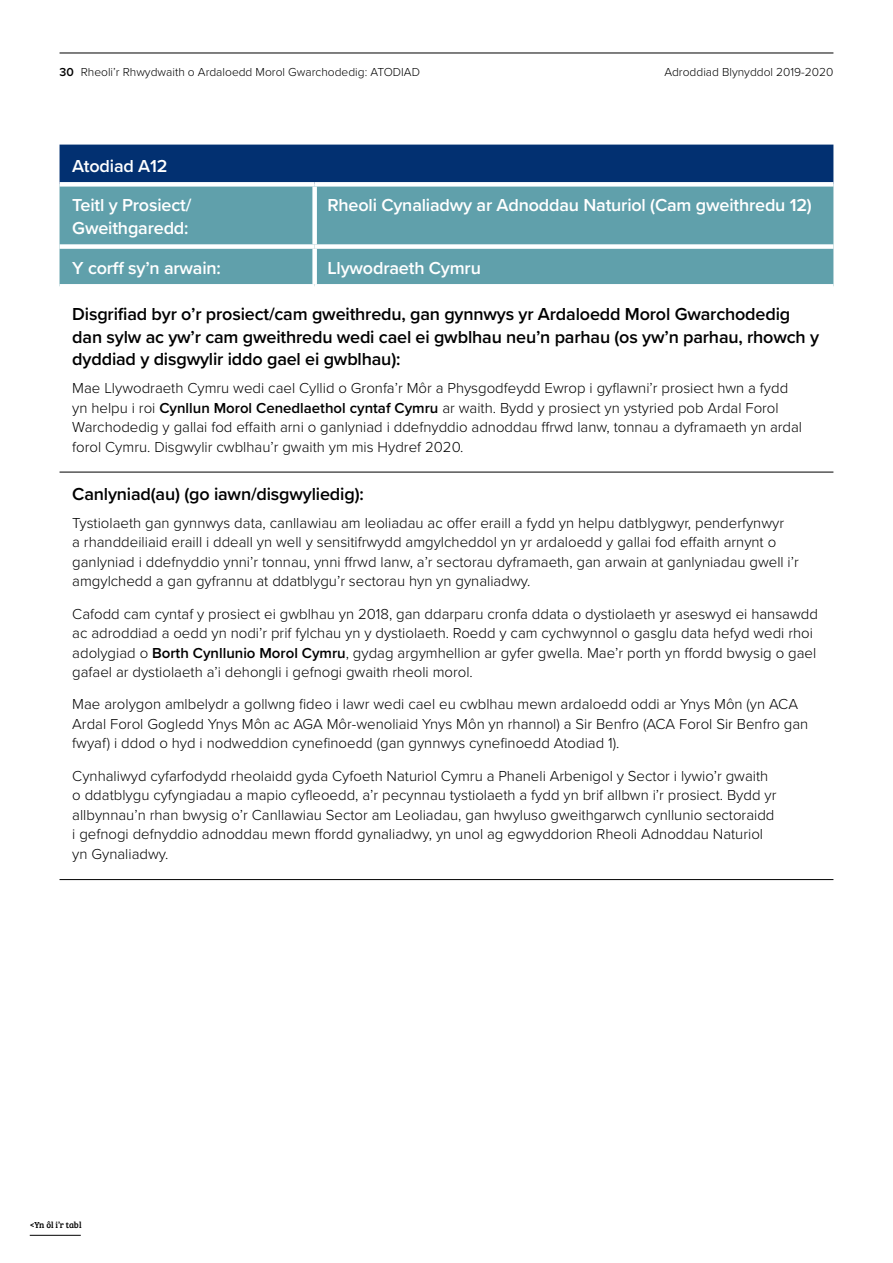
<style>
.page{position:relative;width:893px;height:1263px;background:#fff}
.page>*{position:absolute;margin:0;border:0;box-sizing:border-box;transform-origin:0 0}
.Semibold_space_after{font:600 18px/22.5px "Proxima Nova";letter-spacing:-.01em;color:#000}
.t1{font:600 18px/22.5px "Proxima Nova";letter-spacing:-.01em;color:#fff}
.t2{font:300 15px/19.5px "Proxima Nova";color:#000}
.t3{font:300 12px "Proxima Nova";color:#000}
.Page_Header_New{font:9px "Bree Serif";letter-spacing:-.005em;color:#000}
.s1{font-weight:600}
</style>
<div class="page">
<hr style="left:60px;top:53px;width:773px;height:1px;background:#000">
<hr style="left:30px;top:1235px;width:51px;height:1px;background:#000">
<div style="left:60px;top:145px;width:773px;height:37px;background:#023071"></div>
<div style="left:60px;top:187px;width:773px;height:97px;background:#60a0ab"></div>
<div style="left:315px;top:244px;width:518px;height:5px;background:#fff"></div>
<div style="left:312px;top:187px;width:5px;height:57px;background:#fff"></div>
<div style="left:60px;top:244px;width:255px;height:5px;background:#fff"></div>
<div style="left:312px;top:249px;width:5px;height:35px;background:#fff"></div>
<hr style="left:60px;top:879px;width:773px;height:1px;background:#000">
<hr style="left:60px;top:472px;width:773px;height:1px;background:#000">
<p class="t3" style="left:60px;top:63px;width:362px"><span class="s1">30</span> Rheoli’r Rhwydwaith o Ardaloedd Morol Gwarchodedig: ATODIAD</p>
<p class="t3" style="left:664px;top:63px;width:171px">Adroddiad Blynyddol 2019-2020</p>
<p class="t1" style="left:72px;top:154px;width:97px">Atodiad A12</p>
<p class="t1" style="left:72px;top:194px;width:121px">Teitl y Prosiect/<br>Gweithgaredd:</p>
<p class="t1" style="left:327px;top:194px;width:486px">Rheoli Cynaliadwy ar Adnoddau Naturiol (Cam gweithredu 12)</p>
<p class="t1" style="left:72px;top:256px;width:150px">Y corff sy’n arwain:</p>
<p class="t1" style="left:327px;top:256px;width:155px">Llywodraeth Cymru</p>
<p class="Semibold_space_after" style="left:72px;top:303px;width:748px">Disgrifiad byr o’r prosiect/cam gweithredu, gan gynnwys yr Ardaloedd Morol Gwarchodedig dan sylw ac yw’r cam gweithredu wedi cael ei gwblhau neu’n parhau (os yw’n parhau, rhowch y dyddiad y disgwylir iddo gael ei gwblhau):</p>
<p class="t2" style="left:72px;top:378px;width:731px">Mae Llywodraeth Cymru wedi cael Cyllid o Gronfa’r Môr a Physgodfeydd Ewrop i gyflawni’r prosiect hwn a fydd yn helpu i roi <span class="s1">Cynllun Morol Cenedlaethol cyntaf Cymru</span> ar waith. Bydd y prosiect yn ystyried pob Ardal Forol Warchodedig y gallai fod effaith arni o ganlyniad i ddefnyddio adnoddau ffrwd lanw, tonnau a dyframaeth yn ardal forol Cymru. Disgwylir cwblhau’r gwaith ym mis Hydref 2020.</p>
<p class="Semibold_space_after" style="left:72px;top:482px;width:293px">Canlyniad(au) (go iawn/disgwyliedig):</p>
<p class="t2" style="left:72px;top:512px;width:728px">Tystiolaeth gan gynnwys data, canllawiau am leoliadau ac offer eraill a fydd yn helpu datblygwyr, penderfynwyr<br>a rhanddeiliaid eraill i ddeall yn well y sensitifrwydd amgylcheddol yn yr ardaloedd y gallai fod effaith arnynt o ganlyniad i ddefnyddio ynni’r tonnau, ynni ffrwd lanw, a’r sectorau dyframaeth, gan arwain at ganlyniadau gwell i’r amgylchedd a gan gyfrannu at ddatblygu’r sectorau hyn yn gynaliadwy.</p>
<p class="t2" style="left:72px;top:603px;width:747px">Cafodd cam cyntaf y prosiect ei gwblhau yn 2018, gan ddarparu cronfa ddata o dystiolaeth yr aseswyd ei hansawdd ac adroddiad a oedd yn nodi’r prif fylchau yn y dystiolaeth. Roedd y cam cychwynnol o gasglu data hefyd wedi rhoi adolygiad o <span class="s1">Borth Cynllunio Morol Cymru</span>, gydag argymhellion ar gyfer gwella. Mae’r porth yn ffordd bwysig o gael gafael ar dystiolaeth a’i dehongli i gefnogi gwaith rheoli morol.</p>
<p class="t2" style="left:72px;top:694px;width:738px">Mae arolygon amlbelydr a gollwng fideo i lawr wedi cael eu cwblhau mewn ardaloedd oddi ar Ynys Môn (yn ACA<br>Ardal Forol Gogledd Ynys Môn ac AGA Môr-wenoliaid Ynys Môn yn rhannol) a Sir Benfro (ACA Forol Sir Benfro gan fwyaf) i ddod o hyd i nodweddion cynefinoedd (gan gynnwys cynefinoedd Atodiad 1).</p>
<p class="t2" style="left:72px;top:765px;width:706px">Cynhaliwyd cyfarfodydd rheolaidd gyda Cyfoeth Naturiol Cymru a Phaneli Arbenigol y Sector i lywio’r gwaith o ddatblygu cyfyngiadau a mapio cyfleoedd, a’r pecynnau tystiolaeth a fydd yn brif allbwn i’r prosiect. Bydd yr allbynnau’n rhan bwysig o’r Canllawiau Sector am Leoliadau, gan hwyluso gweithgarwch cynllunio sectoraidd i gefnogi defnyddio adnoddau mewn ffordd gynaliadwy, yn unol ag egwyddorion Rheoli Adnoddau Naturiol yn Gynaliadwy.</p>
<h1 class="Page_Header_New" style="left:30px;top:1218px;width:53px">&lt;Yn ôl i’r tabl</h1>
</div>
